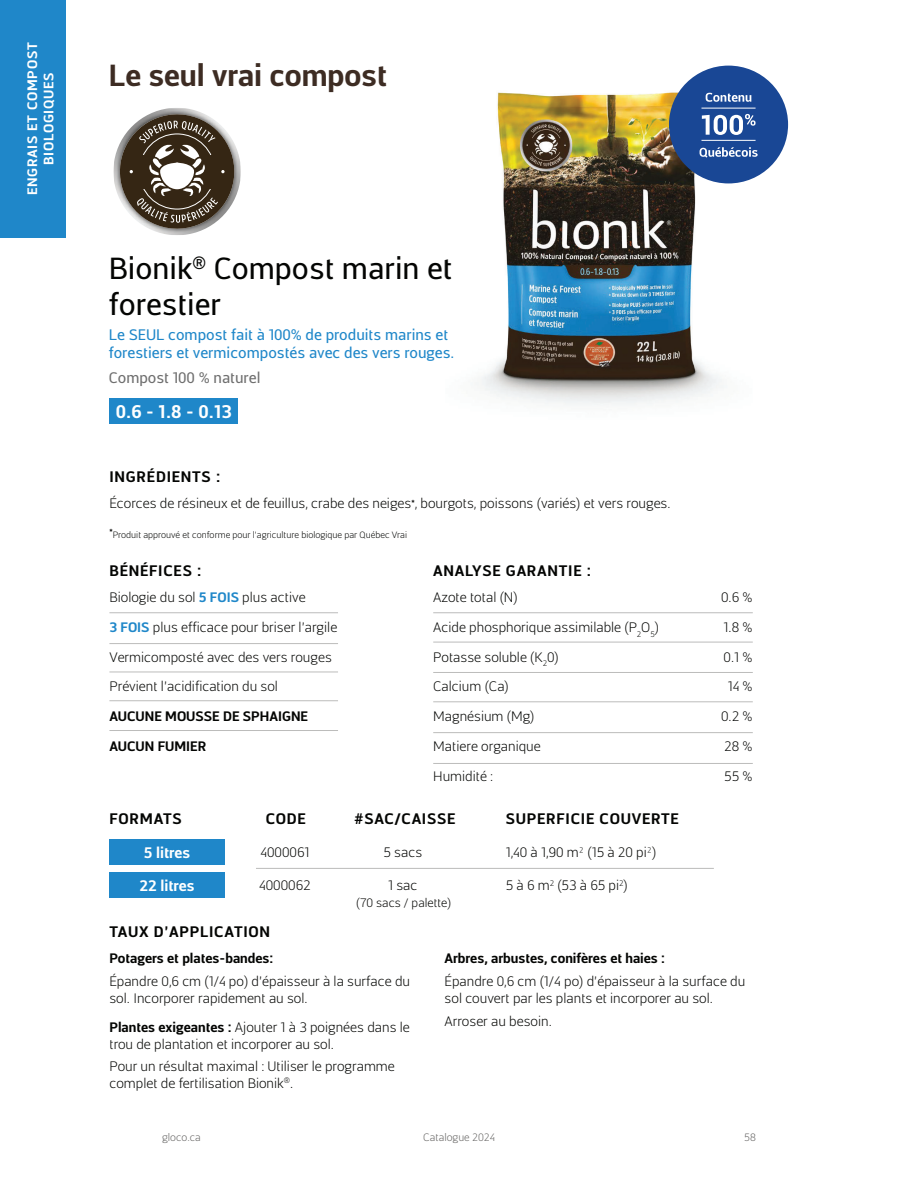
<style>
.page{position:relative;width:918px;height:1188px;background:#fff}
.page>*{position:absolute;margin:0;border:0;box-sizing:border-box;transform-origin:0 0}
.t1{font:30px/36px "Centuma";color:#040503}
.t2{font:700 30px "Centuma";color:#3d2c23}
.t3{font:700 18px "Centuma";color:#fff}
.t4{font:700 15px "Centuma";letter-spacing:.05em;color:#040503}
.t5{font:15px/18px "Centuma";color:#1f87c9}
.t6{font:15px "Centuma";color:#6f6f6f}
.t7{font:700 15px/32.8px "Centuma";color:#fff}
.t8{font:300 13.5px/29.7px "Centuma";color:#040503}
.t9{font:700 13.5px "Centuma";color:#040503}
.t10{font:700 13.5px/16.2px "Centuma";letter-spacing:.05em;color:#fff;text-align:center}
.t11{font:300 12px "Centuma";color:#040503}
.t12{font:300 10.5px "Centuma";color:#646362}
.t13{font:300 9px "Centuma";color:#040503}
.t14{font:700 7.8px "Centuma";color:#040503}
.s1{color:#1d87c9}
.s2{font-weight:700;color:#1f87c9}
.s3{font-weight:700}
</style>
<div class="page">
<div style="left:109px;top:839px;width:115px;height:26px;background:#1f87c9"></div>
<div style="left:109px;top:872px;width:115px;height:26px;background:#1f87c9"></div>
<div style="left:109px;top:398px;width:128px;height:26px;background:#1f87c9"></div>
<hr style="left:109px;top:612px;width:229px;height:1px;background:#bcbcbb">
<hr style="left:109px;top:643px;width:229px;height:1px;background:#bcbcbb">
<hr style="left:109px;top:672px;width:229px;height:1px;background:#bcbcbb">
<hr style="left:109px;top:700px;width:229px;height:1px;background:#bcbcbb">
<hr style="left:109px;top:730px;width:229px;height:1px;background:#bcbcbb">
<hr style="left:433px;top:612px;width:320px;height:1px;background:#bcbcbb">
<hr style="left:256px;top:868px;width:458px;height:1px;background:#bcbcbb">
<hr style="left:433px;top:642px;width:320px;height:1px;background:#bcbcbb">
<hr style="left:433px;top:672px;width:320px;height:1px;background:#bcbcbb">
<hr style="left:433px;top:701px;width:320px;height:1px;background:#bcbcbb">
<hr style="left:433px;top:732px;width:320px;height:1px;background:#bcbcbb">
<hr style="left:433px;top:763px;width:320px;height:1px;background:#bcbcbb">
<svg style="left:113px;top:108px;width:128px;height:127px"></svg>
<img style="left:476px;top:71px;width:277px;height:334px">
<div style="left:0;top:0;width:65px;height:238px;background:#1f87c9"></div>
<div style="left:669px;top:66px;width:119px;height:117px;background:#194795;border-radius:50%"></div>
<svg style="left:700px;top:147px;width:58px;height:11px"></svg>
<svg style="left:702px;top:114px;width:54px;height:21px"></svg>
<svg style="left:706px;top:93px;width:45px;height:9px"></svg>
<hr style="left:702px;top:108px;width:54px;height:1px;background:#fff">
<hr style="left:702px;top:140px;width:54px;height:1px;background:#fff">
<p class="t10" style="left:25px;top:195px;width:154px;rotate:-90deg">ENGRAIS ET COMPOST<br>BIOLOGIQUES</p>
<h1 class="t2" style="left:109px;top:63px;width:280px">Le seul vrai compost</h1>
<h1 class="t1" style="left:109px;top:252px;width:345px">Bionik<sup>®</sup> Compost marin et forestier</h1>
<p class="t5" style="left:109px;top:326px;width:347px">Le SEUL compost fait à 100% de produits marins e<span class="s1">t </span>forestiers et vermicompostés avec des vers rouge<span class="s1">s.</span></p>
<p class="t6" style="left:109px;top:371px;width:153px">Compost 100 % naturel</p>
<h2 class="t3" style="left:116px;top:404px;width:118px">0.6 - 1.8 - 0.13</h2>
<p class="t4" style="left:109px;top:470px;width:112px">INGRÉDIENTS :</p>
<p class="t8" style="left:109px;top:489px;width:563px">Écorces de résineux et de feuillus, crabe des neiges<sup>*</sup>, bourgots, poissons (variés) et vers rouges.</p>
<p class="t14" style="left:109px;top:527px;width:5px">*</p>
<p class="t13" style="left:113px;top:531px;width:296px">Produit approuvé et conforme pour l’agriculture biologique par Québec Vrai</p>
<p class="t4" style="left:109px;top:564px;width:94px">BÉNÉFICES :</p>
<p class="t8" style="left:109px;top:583px;width:198px">Biologie du sol <span class="s2">5 FOIS</span> plus active</p>
<p class="t8" style="left:109px;top:613px;width:229px"><span class="s2">3 FOIS</span> plus efficace pour briser l’argile<br>Vermicomposté avec des vers rouges</p>
<p class="t8" style="left:109px;top:673px;width:170px">Prévient l’acidification du sol</p>
<p class="t9" style="left:109px;top:711px;width:200px">AUCUNE MOUSSE DE SPHAIGNE</p>
<p class="t9" style="left:109px;top:740px;width:98px">AUCUN FUMIER</p>
<p class="t4" style="left:433px;top:564px;width:159px">ANALYSE GARANTIE :</p>
<p class="t8" style="left:433px;top:583px;width:86px">Azote total (N)</p>
<p class="t8" style="left:433px;top:613px;width:227px">Acide phosphorique assimilable (P<sub>2</sub>O<sub>5</sub>)</p>
<p class="t8" style="left:433px;top:643px;width:127px">Potasse soluble (K<sub>2</sub>0)</p>
<p class="t8" style="left:433px;top:673px;width:77px">Calcium (Ca)</p>
<p class="t8" style="left:433px;top:702px;width:109px">Magnésium (Mg)<br>Matiere organique</p>
<p class="t8" style="left:433px;top:762px;width:61px">Humidité :</p>
<p class="t4" style="left:109px;top:812px;width:74px">FORMATS</p>
<p class="t7" style="left:139px;top:837px;width:57px">5 litres<br>22 litres</p>
<p class="t4" style="left:266px;top:812px;width:42px">CODE</p>
<p class="t4" style="left:355px;top:812px;width:102px">#SAC/CAISSE</p>
<p class="t4" style="left:506px;top:812px;width:175px">SUPERFICIE COUVERTE</p>
<p class="t8" style="left:260px;top:838px;width:50px">4000061</p>
<p class="t8" style="left:384px;top:838px;width:40px">5 sacs</p>
<p class="t8" style="left:506px;top:838px;width:152px">1,40 à 1,90 m² (15 à 20 pi²)</p>
<p class="t8" style="left:506px;top:871px;width:124px">5 à 6 m<sup>2</sup> (53 à 65 pi<sup>2</sup>)</p>
<p class="t8" style="left:259px;top:871px;width:53px">4000062</p>
<p class="t8" style="left:388px;top:871px;width:31px">1 sac</p>
<p class="t11" style="left:356px;top:898px;width:96px">(70 sacs / palette)</p>
<p class="t4" style="left:109px;top:926px;width:162px">TAUX D’APPLICATION</p>
<p class="t8" style="left:721px;top:583px;width:33px">0.6 %</p>
<p class="t8" style="left:724px;top:613px;width:30px">1.8 %<br>0.1 %</p>
<p class="t8" style="left:721px;top:673px;width:33px;text-align:center">14 %<br>0.2 %<br>28 %</p>
<p class="t8" style="left:724px;top:762px;width:30px">55 %</p>
<p class="t9" style="left:109px;top:953px;width:165px">Potagers et plates-bandes:</p>
<p class="t8" style="left:109px;top:974px;width:302px;line-height:16.2px">Épandre 0,6 cm (1/4 po) d’épaisseur à la surface du sol. Incorporer rapidement au sol.</p>
<p class="t8" style="left:109px;top:1020px;width:302px;line-height:16.2px"><span class="s3">Plantes exigeantes :</span> Ajouter 1 à 3 poignées dans le trou de plantation et incorporer au sol.</p>
<p class="t8" style="left:109px;top:1059px;width:287px;line-height:16.2px">Pour un résultat maximal : Utiliser le programme complet de fertilisation Bionik<sup>®</sup>.</p>
<p class="t9" style="left:445px;top:953px;width:222px">Arbres, arbustes, conifères et haies :</p>
<p class="t8" style="left:445px;top:974px;width:302px;line-height:16.2px">Épandre 0,6 cm (1/4 po) d’épaisseur à la surface du sol couvert par les plants et incorporer au sol.</p>
<p class="t8" style="left:445px;top:1007px;width:109px">Arroser au besoin.</p>
<p class="t12" style="left:162px;top:1133px;width:40px">gloco.ca</p>
<p class="t12" style="left:423px;top:1133px;width:73px">Catalogue 2024</p>
<p class="t12" style="left:744px;top:1133px;width:13px">58</p>
</div>
